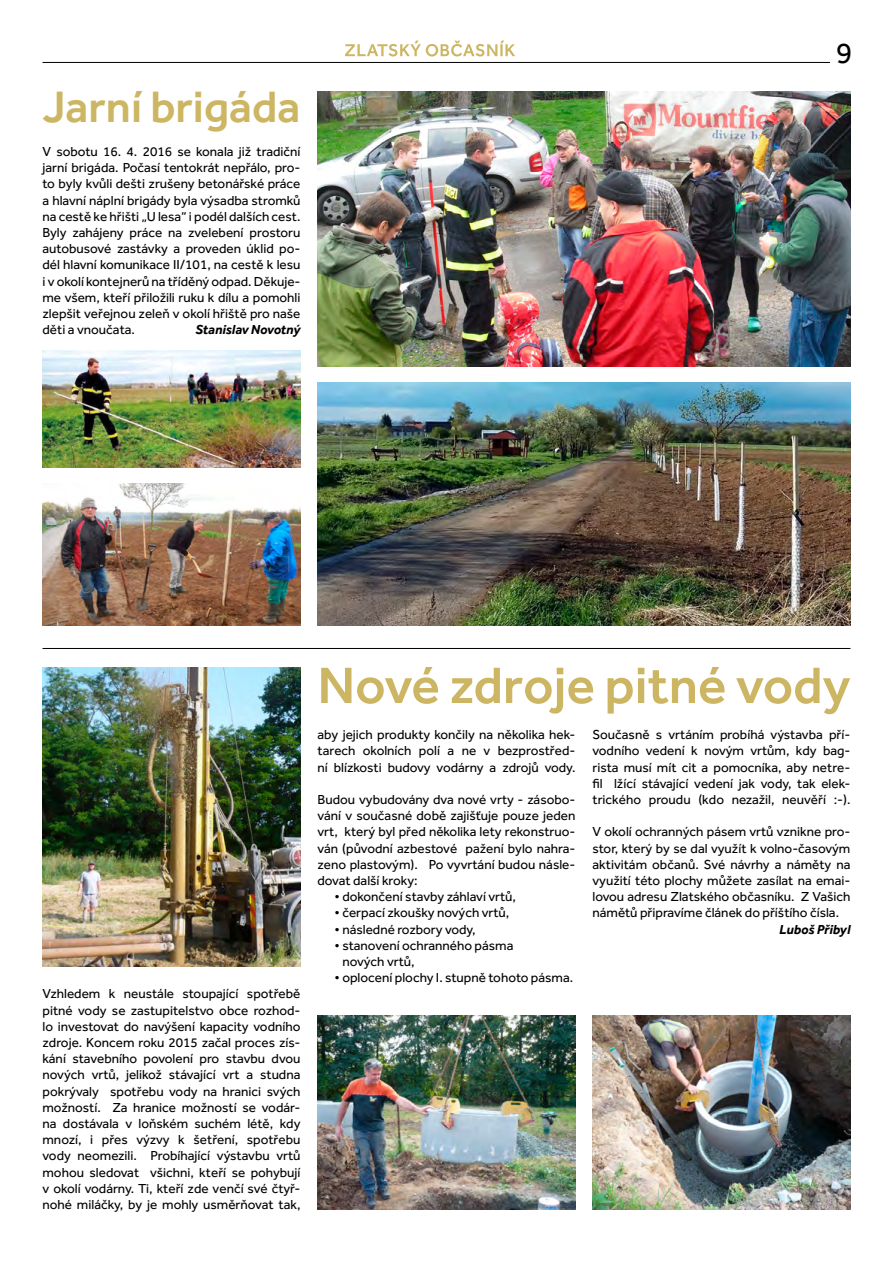
<style>
.page{position:relative;width:893px;height:1263px;background:#fff}
.page>*{position:absolute;margin:0;border:0;box-sizing:border-box;transform-origin:0 0}
.t1{font:500 52.8px "Effra";color:#cdb663}
.t2{font:500 45.45px "Effra";color:#cdb663}
.t3{font:30px "Effra";color:#000}
.t4{font:13.5px/16.2px "Effra";color:#000;text-align:justify}
.t5{font:italic 700 13.5px "Effra";color:#000}
</style>
<div class="page">
<hr style="left:43px;top:62px;width:787px;height:1px;background:#000">
<svg style="left:345px;top:41px;width:170px;height:16px"></svg>
<img style="left:317px;top:1015px;width:258px;height:194px">
<img style="left:592px;top:1015px;width:258px;height:194px">
<img style="left:43px;top:668px;width:257px;height:298px">
<img style="left:43px;top:350px;width:257px;height:118px">
<img style="left:317px;top:91px;width:533px;height:276px">
<img style="left:43px;top:483px;width:257px;height:143px">
<img style="left:317px;top:383px;width:533px;height:243px">
<hr style="left:43px;top:648px;width:807px;height:1px;background:#000">
<h2 class="t2" style="left:43px;top:79px;width:259px">Jarní brigáda</h2>
<p class="t4" style="left:43px;top:143px;width:259px">V sobotu 16. 4. 2016 se konala již tradiční jarní brigáda. Počasí tentokrát nepřálo, pro&shy;to byly kvůli dešti zrušeny betonářské práce a hlavní náplní brigády byla výsadba stromků na cestě ke hřišti „U lesa“ i podél dalších cest.<br>Byly zahájeny práce na zvelebení prostoru autobusové zastávky a proveden úklid po&shy;dél hlavní komunikace II/101, na cestě k lesu i v okolí kontejnerů na tříděný odpad. Děkuje&shy;me všem, kteří přiložili ruku k dílu a pomohli zlepšit veřejnou zeleň v okolí hřiště pro naše děti a vnoučata.</p>
<p class="t5" style="left:195px;top:321px;width:107px">Stanislav Novotný</p>
<h3 class="t3" style="left:836px;top:35px;width:18px">9</h3>
<p class="t4" style="left:43px;top:986px;width:259px">Vzhledem k neustále stoupající spotřebě pitné vody se zastupitelstvo obce rozhod&shy;lo investovat do navýšení kapacity vodního zdroje. Koncem roku 2015 začal proces zís&shy;kání stavebního povolení pro stavbu dvou nových vrtů, jelikož stávající vrt a studna pokrývaly spotřebu vody na hranici svých možností. Za hranice možností se vodár&shy;na dostávala v loňském suchém létě, kdy mnozí, i přes výzvy k šetření, spotřebu vody neomezili. Probíhající výstavbu vrtů mohou sledovat všichni, kteří se pohybují v okolí vodárny. Ti, kteří zde venčí své čtyř&shy;nohé miláčky, by je mohly usměrňovat tak,</p>
<h1 class="t1" style="left:317px;top:654px;width:534px">Nové zdroje pitné vody</h1>
<p class="t4" style="left:317px;top:726px;width:259px">aby jejich produkty končily na několika hek&shy;tarech okolních polí a ne v bezprostřed&shy;ní blízkosti budovy vodárny a zdrojů vody.</p>
<p class="t4" style="left:317px;top:791px;width:259px">Budou vybudovány dva nové vrty - zásobo&shy;vání v současné době zajišťuje pouze jeden vrt, který byl před několika lety rekonstruo&shy;ván (původní azbestové pažení bylo nahra&shy;zeno plastovým). Po vyvrtání budou násle&shy;dovat další kroky:</p>
<p class="t4" style="left:334px;top:888px;width:183px">• dokončení stavby záhlaví vrtů,</p>
<p class="t4" style="left:334px;top:905px;width:176px">• čerpací zkoušky nových vrtů,</p>
<p class="t4" style="left:334px;top:921px;width:143px">• následné rozbory vody,</p>
<p class="t4" style="left:342px;top:937px;width:173px;text-indent:-8px">• stanovení ochranného pásma nových vrtů,</p>
<p class="t4" style="left:334px;top:969px;width:240px">• oplocení plochy I. stupně tohoto pásma.</p>
<p class="t4" style="left:592px;top:726px;width:259px">Současně s vrtáním probíhá výstavba pří&shy;vodního vedení k novým vrtům, kdy bag&shy;rista musí mít cit a pomocníka, aby netre&shy;fil lžící stávající vedení jak vody, tak elek&shy;trického proudu (kdo nezažil, neuvěří :-).</p>
<p class="t4" style="left:592px;top:824px;width:259px">V okolí ochranných pásem vrtů vznikne pro&shy;stor, který by se dal využít k volno-časovým aktivitám občanů. Své návrhy a náměty na využití této plochy můžete zasílat na emai&shy;lovou adresu Zlatského občasníku. Z Vašich námětů připravíme článek do příštího čísla.</p>
<p class="t5" style="left:779px;top:921px;width:73px">Luboš Přibyl</p>
</div>
